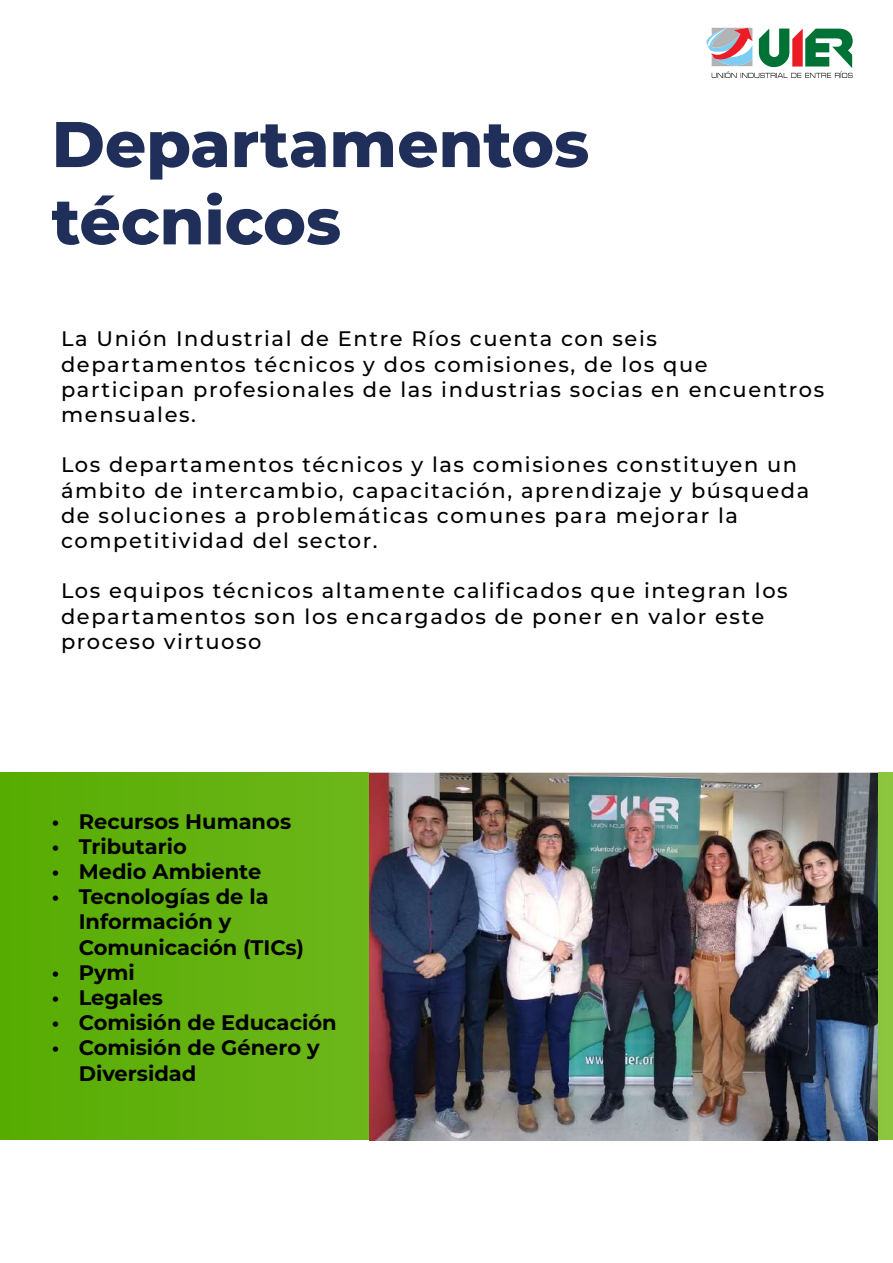
<style>
.page{position:relative;width:893px;height:1263px;background:#fff}
.page>*{position:absolute;margin:0;border:0;box-sizing:border-box;transform-origin:0 0}
.t1{font:800 64.35px/77.2px "Montserrat";color:#202f59}
.t2{font:500 21px/25.2px "Montserrat";letter-spacing:.075em;color:#000}
.t3{font:700 21px/25.2px "Montserrat";color:#000}
</style>
<div class="page">
<svg style="left:0;top:773px;width:893px;height:367px;background:#61b10d"></svg>
<svg style="left:706px;top:28px;width:147px;height:50px"></svg>
<img style="left:369px;top:773px;width:508px;height:367px">
<h1 class="t1" style="left:52px;top:102px;width:539px">Departamentos técnicos</h1>
<p class="t2" style="left:61px;top:325px;width:765px">La Unión Industrial de Entre Ríos cuenta con seis departamentos técnicos y dos comisiones, de los que participan profesionales de las industrias socias en encuentros mensuales.</p>
<p class="t2" style="left:61px;top:451px;width:750px">Los departamentos técnicos y las comisiones constituyen un ámbito de intercambio, capacitación, aprendizaje y búsqueda de soluciones a problemáticas comunes para mejorar la competitividad del sector.</p>
<p class="t2" style="left:61px;top:577px;width:728px">Los equipos técnicos altamente calificados que integran los departamentos son los encargados de poner en valor este proceso virtuoso</p>
<p class="t3" style="left:52px;top:807px;width:241px">• Recursos Humanos</p>
<p class="t3" style="left:52px;top:833px;width:137px">• Tributario</p>
<p class="t3" style="left:52px;top:858px;width:211px">• Medio Ambiente</p>
<p class="t3" style="left:79px;top:883px;width:227px;text-indent:-27px">• Tecnologías de la<br>Información y<br>Comunicación (TICs)</p>
<p class="t3" style="left:52px;top:959px;width:85px">• Pymi</p>
<p class="t3" style="left:52px;top:984px;width:113px">• Legales</p>
<p class="t3" style="left:52px;top:1009px;width:286px">• Comisión de Educación</p>
<p class="t3" style="left:79px;top:1034px;width:242px;text-indent:-27px">• Comisión de Género y<br>Diversidad</p>
</div>
